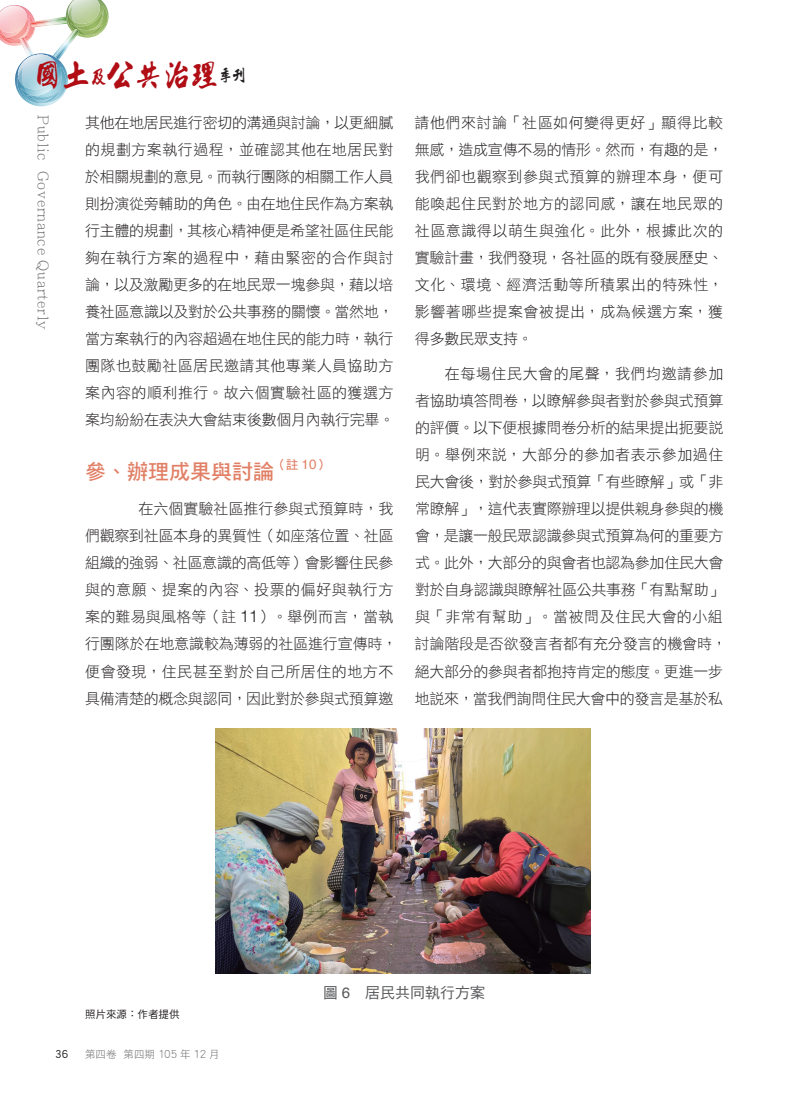
<style>
.page{position:relative;width:808px;height:1106px;background:#fff}
.page>*{position:absolute;margin:0;border:0;box-sizing:border-box;transform-origin:0 0}
.t1{font:27.75px "winman tun 100145";color:#b00d15}
.t2{font:21px "DF Hei Std W7";color:#e18066}
.t3{font:15px/27px "DF Hei Std W3";letter-spacing:-.02em;color:#231f20;text-align:justify}
.t4{font:15px "DF Hei Std W5";color:#57585a}
.t5{font:300 14.85px "Adobe Ming Std";letter-spacing:.05em;color:#6c6d70}
.t6{font:12.3px "DF Hei Std W7";color:#e18066}
.t7{font:12px "DF Hei Std W5";color:#231f20}
.t8{font:10.5px "DF Hei Std W3";color:#6c6d70}
.t9{font:10.5px "DF Hei Std W5";color:#231f20}
.s1{font-size:16.5px}
.s2{font-size:15px;color:#231f20}
.s3{font-family:"Helvetica";font-size:13.5px}
.s4{font-family:"Helvetica";font-weight:300;font-size:16.5px}
.s5{font-size:12px}
.s6{font-family:"Helvetica"}
</style>
<div class="page">
<img style="left:216px;top:728px;width:374px;height:245px">
<svg style="left:0;top:0;width:109px;height:106px"></svg>
<h1 class="t1" style="left:34px;top:62px;width:214px">國土<span class="s1">及</span>公共治理<span class="s2">季刊</span></h1>
<p class="t5" style="left:52px;top:115px;width:216px;rotate:90deg">Public Governance Quarterly</p>
<p class="t3" style="left:85px;top:109px;width:311px">其他在地居民進行密切的溝通與討論，以更細膩的規劃方案執行過程，並確認其他在地居民對於相關規劃的意見。而執行團隊的相關工作人員則扮演從旁輔助的角色。由在地住民作為方案執行主體的規劃，其核心精神便是希望社區住民能夠在執行方案的過程中，藉由緊密的合作與討論，以及激勵更多的在地民眾一塊參與，藉以培養社區意識以及對於公共事務的關懷。當然地，當方案執行的內容超過在地住民的能力時，執行團隊也鼓勵社區居民邀請其他專業人員協助方案內容的順利推行。故六個實驗社區的獲選方案均紛紛在表決大會結束後數個月內執行完畢。</p>
<h2 class="t2" style="left:85px;top:460px;width:190px">參、辦理成果與討論</h2>
<p class="t6" style="left:274px;top:458px;width:56px">（註 <span class="s3">10</span>）</p>
<p class="t3" style="left:85px;top:495px;width:314px;text-align:left;text-indent:54px">在六個實驗社區推行參與式預算時，我們觀察到社區本身的異質性（如座落位置、社區組織的強弱、社區意識的高低等）會影響住民參與的意願、提案的內容、投票的偏好與執行方案的難易與風格等（註 <span class="s4">11</span>）。舉例而言，當執行團隊於在地意識較為薄弱的社區進行宣傳時，便會發現，住民甚至對於自己所居住的地方不具備清楚的概念與認同，因此對於參與式預算邀</p>
<p class="t3" style="left:415px;top:109px;width:310px">請他們來討論「社區如何變得更好」顯得比較無感，造成宣傳不易的情形。然而，有趣的是，我們卻也觀察到參與式預算的辦理本身，便可能喚起住民對於地方的認同感，讓在地民眾的社區意識得以萌生與強化。此外，根據此次的實驗計畫，我們發現，各社區的既有發展歷史、文化、環境、經濟活動等所積累出的特殊性，影響著哪些提案會被提出，成為候選方案，獲得多數民眾支持。</p>
<p class="t3" style="left:415px;top:360px;width:314px;text-align:left;text-indent:30px">在每場住民大會的尾聲，我們均邀請參加者協助填答問卷，以瞭解參與者對於參與式預算的評價。以下便根據問卷分析的結果提出扼要說明。舉例來說，大部分的參加者表示參加過住民大會後，對於參與式預算「有些瞭解」或「非常瞭解」，這代表實際辦理以提供親身參與的機會，是讓一般民眾認識參與式預算為何的重要方式。此外，大部分的與會者也認為參加住民大會對於自身認識與瞭解社區公共事務「有點幫助」與「非常有幫助」。當被問及住民大會的小組討論階段是否欲發言者都有充分發言的機會時，絕大部分的參與者都抱持肯定的態度。更進一步地說來，當我們詢問住民大會中的發言是基於私</p>
<p class="t9" style="left:85px;top:1008px;width:96px">照片來源：作者提供</p>
<p class="t7" style="left:55px;top:1047px;width:15px">36</p>
<p class="t8" style="left:85px;top:1048px;width:136px">第四卷 第四期 <span class="s5">105</span> 年 <span class="s5">12</span> 月</p>
<p class="t4" style="left:323px;top:984px;width:164px">圖 <span class="s6">6</span> 居民共同執行方案</p>
</div>
